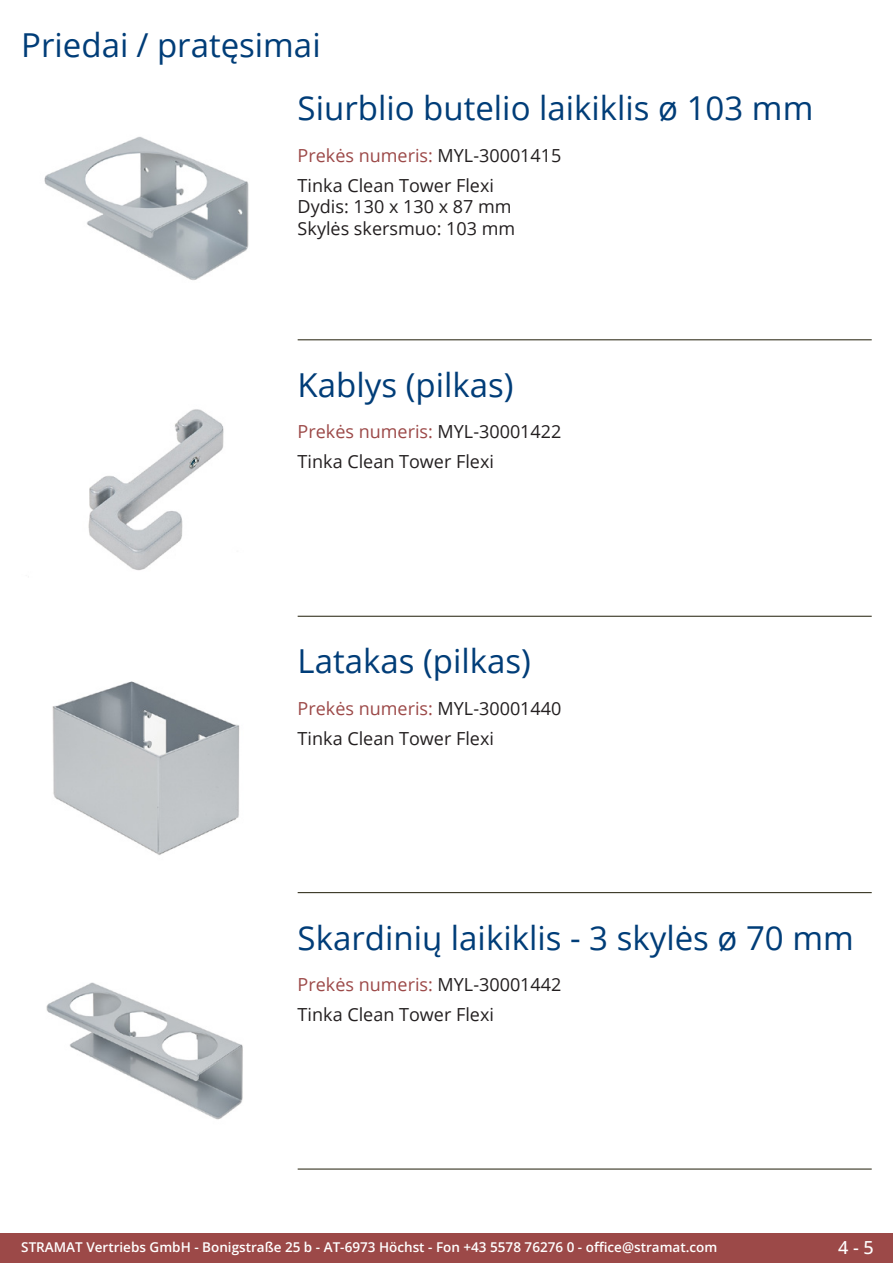
<style>
.page{position:relative;width:893px;height:1263px;background:#fff}
.page>*{position:absolute;margin:0;border:0;box-sizing:border-box;transform-origin:0 0}
.Produkttitel{font:33px "Open Sans";color:#003d78}
.RastTitel{font:33px "Open Sans";color:#003d78}
.Beschreibung_Text{font:18px/21.6px "Open Sans";color:#231f20}
.TechDaten_Überschrif{font:18px "Open Sans";color:#9c4948}
.t1{font:500 18px "Open Sans";color:#fff}
.t2{font:600 13.5px "Open Sans";color:#fff}
.s1{color:#231f20}
</style>
<div class="page">
<div style="left:0;top:1233px;width:893px;height:30px;background:#9c4948"></div>
<hr style="left:298px;top:340px;width:574px;height:1px;background:#201d08">
<hr style="left:298px;top:616px;width:574px;height:1px;background:#201d08">
<hr style="left:298px;top:892px;width:574px;height:1px;background:#201d08">
<hr style="left:298px;top:1169px;width:574px;height:1px;background:#201d08">
<img style="left:44px;top:136px;width:205px;height:145px">
<img style="left:88px;top:409px;width:136px;height:162px">
<img style="left:52px;top:681px;width:188px;height:174px">
<img style="left:46px;top:982px;width:197px;height:138px">
<p class="RastTitel" style="left:21px;top:22px;width:301px">Priedai / pratęsimai</p>
<p class="Produkttitel" style="left:298px;top:86px;width:517px">Siurblio butelio laikiklis ø 103 mm</p>
<p class="TechDaten_Überschrif" style="left:298px;top:143px;width:265px">Prekės numeris: <span class="s1">MYL-30001415</span></p>
<p class="Beschreibung_Text" style="left:298px;top:174px;width:219px">Tinka Clean Tower Flexi<br>Dydis: 130 x 130 x 87 mm<br>Skylės skersmuo: 103 mm</p>
<p class="Produkttitel" style="left:298px;top:362px;width:218px">Kablys (pilkas)</p>
<p class="TechDaten_Überschrif" style="left:298px;top:420px;width:265px">Prekės numeris: <span class="s1">MYL-30001422</span></p>
<p class="Beschreibung_Text" style="left:298px;top:450px;width:198px">Tinka Clean Tower Flexi</p>
<p class="Produkttitel" style="left:298px;top:638px;width:235px">Latakas (pilkas)</p>
<p class="TechDaten_Überschrif" style="left:298px;top:696px;width:265px">Prekės numeris: <span class="s1">MYL-30001440</span></p>
<p class="Beschreibung_Text" style="left:298px;top:727px;width:198px">Tinka Clean Tower Flexi</p>
<p class="Produkttitel" style="left:298px;top:915px;width:558px">Skardinių laikiklis - 3 skylės ø 70 mm</p>
<p class="TechDaten_Überschrif" style="left:298px;top:972px;width:265px">Prekės numeris: <span class="s1">MYL-30001442</span></p>
<p class="Beschreibung_Text" style="left:298px;top:1003px;width:198px">Tinka Clean Tower Flexi</p>
<p class="t2" style="left:21px;top:1238px;width:698px">STRAMAT Vertriebs GmbH - Bonigstraße 25 b - AT-6973 Höchst - Fon +43 5578 76276 0 - office@stramat.com</p>
<p class="t1" style="left:838px;top:1234px;width:37px">4 - 5</p>
</div>
